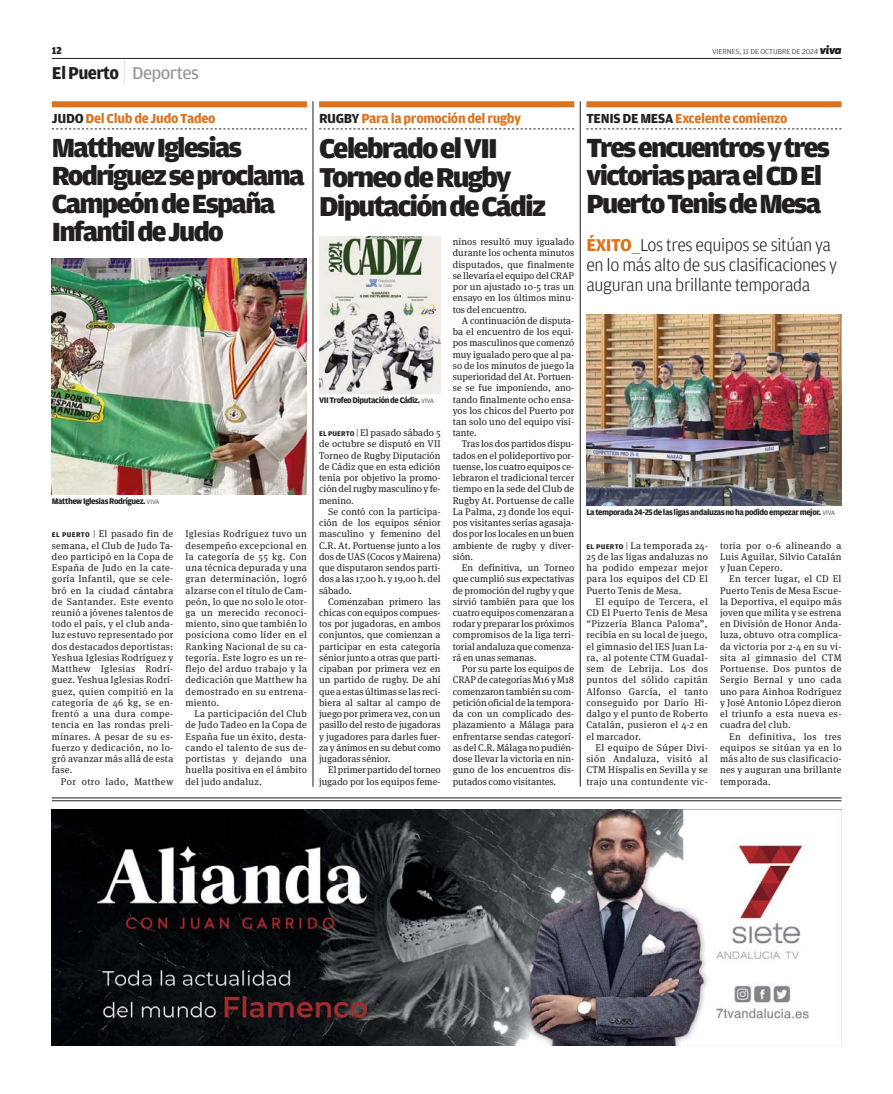
<style>
.page{position:relative;width:893px;height:1094px;background:#fff}
.page>*{position:absolute;margin:0;border:0;box-sizing:border-box;transform-origin:0 0}
.t1{font:900 28.95px/29px "Amplitude";letter-spacing:-.06em;color:#231f20;scale:1.05 1}
.t2{font:900 27.9px/27.9px "Amplitude";letter-spacing:-.06em;color:#231f20;scale:1.05 1}
.t3{font:300 18.15px/20.4px "Amplitude";letter-spacing:-.02em;color:#231f20}
.t4{font:700 18.15px "Amplitude";letter-spacing:-.035em;color:#231f20}
.t5{font:700 13.95px "Amplitude";letter-spacing:-.025em;color:#dc721c}
.t6{font:900 10.65px "Amplitude";color:#231f20}
.t7{font:9.75px/11.2px "Meta Serif OT";letter-spacing:.015em;color:#231f20;text-align:justify}
.t8{font:9.75px/11.2px "Meta Serif OT";letter-spacing:-.005em;color:#231f20;text-align:right}
.t9{font:9.75px "Meta Serif OT";letter-spacing:.04em;color:#231f20}
.t10{font:700 8.55px "Amplitude";letter-spacing:-.05em;color:#231f20}
.t11{font:300 7.5px "Amplitude";letter-spacing:-.01em;color:#231f20;scale:1.1 1}
.s1{font-family:"Apex New";font-weight:800;font-style:italic;font-size:11.85px}
.s2{font-family:"Apex New";font-weight:100;font-size:24.6px}
.s3{font-weight:400;color:#939598}
.s4{color:#231f20}
.s5{font-weight:700;color:#dc721c}
.s6{color:#dc721c}
.s7{font-weight:300;font-size:6.9px}
.s8{font-family:"Amplitude";font-weight:700;font-size:7.35px}
.s9{font-family:"Amplitude";font-weight:300}
</style>
<div class="page">
<hr style="left:52px;top:58px;width:789px;height:1px;background:#231f20">
<div style="left:52px;top:101px;width:255px;height:6px;background:#dc721c"></div>
<svg style="left:52px;top:129px;width:255px;height:1px"></svg>
<img style="left:52px;top:258px;width:255px;height:236px">
<hr style="left:313px;top:101px;width:1px;height:685px;background:#231f20">
<hr style="left:52px;top:797px;width:789px;height:1px;background:#231f20">
<img style="left:52px;top:809px;width:789px;height:236px">
<hr style="left:52px;top:800px;width:789px;height:1px;background:#231f20">
<div style="left:319px;top:101px;width:255px;height:6px;background:#dc721c"></div>
<svg style="left:319px;top:129px;width:255px;height:1px"></svg>
<img style="left:319px;top:236px;width:121px;height:157px">
<hr style="left:580px;top:101px;width:1px;height:685px;background:#231f20">
<div style="left:586px;top:101px;width:255px;height:6px;background:#dc721c"></div>
<svg style="left:586px;top:129px;width:255px;height:1px"></svg>
<img style="left:586px;top:315px;width:255px;height:191px">
<p class="t6" style="left:52px;top:46px;width:11px">12</p>
<p class="t11" style="left:712px;top:49px;width:119px">VIERNES, 11 DE OCTUBRE DE 2024 <span class="s1">viva</span></p>
<h3 class="t4" style="left:52px;top:66px;width:148px">El Puerto <span class="s2">|</span> <span class="s3">Deportes</span></h3>
<h3 class="t5" style="left:52px;top:113px;width:165px"><span class="s4">JUDO</span> Del Club de Judo Tadeo</h3>
<h2 class="t2" style="left:52px;top:136px;width:242px">Matthew Iglesias<br>Rodríguez se proclama<br>Campeón de España<br>Infantil de Judo</h2>
<h3 class="t5" style="left:319px;top:113px;width:204px"><span class="s4">RUGBY</span> Para la promoción del rugby</h3>
<h1 class="t1" style="left:319px;top:136px;width:218px">Celebrado el VII<br>Torneo de Rugby<br>Diputación de Cádiz</h1>
<h3 class="t5" style="left:586px;top:113px;width:202px"><span class="s4">TENIS DE MESA</span> Excelente comienzo</h3>
<h2 class="t2" style="left:586px;top:136px;width:233px">Tres encuentros y tres victorias para el CD El<br>Puerto Tenis de Mesa</h2>
<h3 class="t3" style="left:586px;top:235px;width:252px"><span class="s5">ÉXITO</span><span class="s6">__</span>Los tres equipos se sitúan ya en lo más alto de sus clasificaciones y auguran una brillante temporada</h3>
<p class="t7" style="left:453px;top:237px;width:123px">ninos resultó muy igualado durante los ochenta minutos disputados, que finalmente se llevaría el equipo del CRAP por un ajustado 10-5 tras un ensayo en los últimos minu&shy;tos del encuentro.</p>
<p class="t7" style="left:453px;top:315px;width:123px;text-indent:9px">A continuación de disputa&shy;ba el encuentro de los equi&shy;pos masculinos que comenzó muy igualado pero que al pa&shy;so de los minutos de juego la superioridad del At. Portuen&shy;se se fue imponiendo, ano&shy;tando finalmente ocho ensa&shy;yos los chicos del Puerto por tan solo uno del equipo visi&shy;tante.</p>
<p class="t7" style="left:453px;top:439px;width:123px;text-indent:9px">Tras los dos partidos dispu&shy;tados en el polideportivo por&shy;tuense, los cuatro equipos ce&shy;lebraron el tradicional tercer tiempo en la sede del Club de Rugby At. Portuense de calle La Palma, 23 donde los equi&shy;pos visitantes serías agasaja&shy;dos por los locales en un buen ambiente de rugby y diver&shy;sión.</p>
<p class="t7" style="left:453px;top:562px;width:123px;text-indent:9px">En definitiva, un Torneo que cumplió sus expectativas de promoción del rugby y que sirvió también para que los cuatro equipos comenzaran a rodar y preparar los próximos compromisos de la liga terri&shy;torial andaluza que comenza&shy;rá en unas semanas.</p>
<p class="t7" style="left:453px;top:663px;width:123px;text-indent:9px">Por su parte los equipos de CRAP de categorías M16 y M18 comenzaron también su com&shy;petición oficial de la tempora&shy;da con un complicado des&shy;plazamiento a Málaga para enfrentarse sendas categorí&shy;as del C.R. Málaga no pudién&shy;dose llevar la victoria en nin&shy;guno de los encuentros dis&shy;putados como visitantes.</p>
<p class="t10" style="left:319px;top:396px;width:116px">VII Trofeo Diputación de Cádiz. <span class="s7">VIVA</span></p>
<p class="t7" style="left:319px;top:427px;width:123px"><span class="s8">EL PUERTO</span> <span class="s9">|</span> El pasado sábado 5 de octubre se disputó en VII Torneo de Rugby Diputación de Cádiz que en esta edición tenía por objetivo la promo&shy;ción del rugby masculino y fe&shy;menino.</p>
<p class="t7" style="left:319px;top:506px;width:123px;text-indent:9px">Se contó con la participa&shy;ción de los equipos sénior masculino y femenino del C.R. At. Portuense junto a los dos de UAS (Cocos y Mairena) que disputaron sendos parti&shy;dos a las 17,00 h. y 19,00 h. del sábado.</p>
<p class="t7" style="left:319px;top:596px;width:123px;text-indent:9px">Comenzaban primero las chicas con equipos compues&shy;tos por jugadoras, en ambos conjuntos, que comienzan a participar en esta categoría sénior junto a otras que parti&shy;cipaban por primera vez en un partido de rugby. De ahí que a estas últimas se las reci&shy;biera al saltar al campo de juego por primera vez, con un pasillo del resto de jugadoras y jugadores para darles fuer&shy;za y ánimos en su debut como jugadoras sénior.</p>
<p class="t8" style="left:319px;top:764px;width:123px">El primer partido del torneo jugado por los equipos feme-</p>
<p class="t10" style="left:52px;top:497px;width:109px">Matthew Iglesias Rodríguez. <span class="s7">VIVA</span></p>
<p class="t7" style="left:52px;top:529px;width:123px"><span class="s8">EL PUERTO</span> <span class="s9">|</span> El pasado fin de semana, el Club de Judo Ta&shy;deo participó en la Copa de España de Judo en la cate&shy;goría Infantil, que se cele&shy;bró en la ciudad cántabra de Santander. Este evento reunió a jóvenes talentos de todo el país, y el club anda&shy;luz estuvo representado por dos destacados deportistas:<br>Yeshua Iglesias Rodríguez y Matthew Iglesias Rodrí&shy;guez. Yeshua Iglesias Rodrí&shy;guez, quien compitió en la categoría de 46 kg, se en&shy;frentó a una dura compe&shy;tencia en las rondas preli&shy;minares. A pesar de su es&shy;fuerzo y dedicación, no lo&shy;gró avanzar más allá de esta fase.</p>
<p class="t9" style="left:61px;top:777px;width:114px">Por otro lado, Matthew</p>
<p class="t10" style="left:586px;top:508px;width:250px">La temporada 24-25 de las ligas andaluzas no ha podido empezar mejor. <span class="s7">VIVA</span></p>
<p class="t7" style="left:586px;top:540px;width:123px"><span class="s8">EL PUERTO</span> <span class="s9">|</span> La temporada 24- 25 de las ligas andaluzas no ha podido empezar mejor para los equipos del CD El Puerto Tenis de Mesa.</p>
<p class="t7" style="left:586px;top:596px;width:123px;text-indent:9px">El equipo de Tercera, el CD El Puerto Tenis de Mesa “Pizzería Blanca Paloma”, recibía en su local de juego, el gimnasio del IES Juan La&shy;ra, al potente CTM Guadal&shy;sem de Lebrija. Los dos puntos del sólido capitán Alfonso García, el tanto conseguido por Darío Hi&shy;dalgo y el punto de Roberto Catalán, pusieron el 4-2 en el marcador.</p>
<p class="t7" style="left:586px;top:742px;width:123px;text-indent:9px">El equipo de Súper Divi&shy;sión Andaluza, visitó al CTM Híspalis en Sevilla y se trajo una contundente vic-</p>
<p class="t7" style="left:185px;top:529px;width:123px">Iglesias Rodríguez tuvo un desempeño excepcional en la categoría de 55 kg. Con una técnica depurada y una gran determinación, logró alzarse con el título de Cam&shy;peón, lo que no solo le otor&shy;ga un merecido reconoci&shy;miento, sino que también lo posiciona como líder en el Ranking Nacional de su ca&shy;tegoría. Este logro es un re&shy;flejo del arduo trabajo y la dedicación que Matthew ha demostrado en su entrena&shy;miento.</p>
<p class="t7" style="left:185px;top:708px;width:123px;text-indent:9px">La participación del Club de Judo Tadeo en la Copa de España fue un éxito, desta&shy;cando el talento de sus de&shy;portistas y dejando una huella positiva en el ámbito del judo andaluz.</p>
<p class="t7" style="left:720px;top:540px;width:123px">toria por 0-6 alineando a Luis Aguilar, Silvio Catalán y Juan Cepero.</p>
<p class="t7" style="left:720px;top:573px;width:123px;text-indent:9px">En tercer lugar, el CD El Puerto Tenis de Mesa Escue&shy;la Deportiva, el equipo más joven que milita y se estrena en División de Honor Anda&shy;luza, obtuvo otra complica&shy;da victoria por 2-4 en su vi&shy;sita al gimnasio del CTM Portuense. Dos puntos de Sergio Bernal y uno cada uno para Ainhoa Rodríguez y José Antonio López dieron el triunfo a esta nueva es&shy;cuadra del club.</p>
<p class="t7" style="left:720px;top:731px;width:123px;text-indent:9px">En definitiva, los tres equipos se sitúan ya en lo más alto de sus clasificacio&shy;nes y auguran una brillante temporada.</p>
</div>
